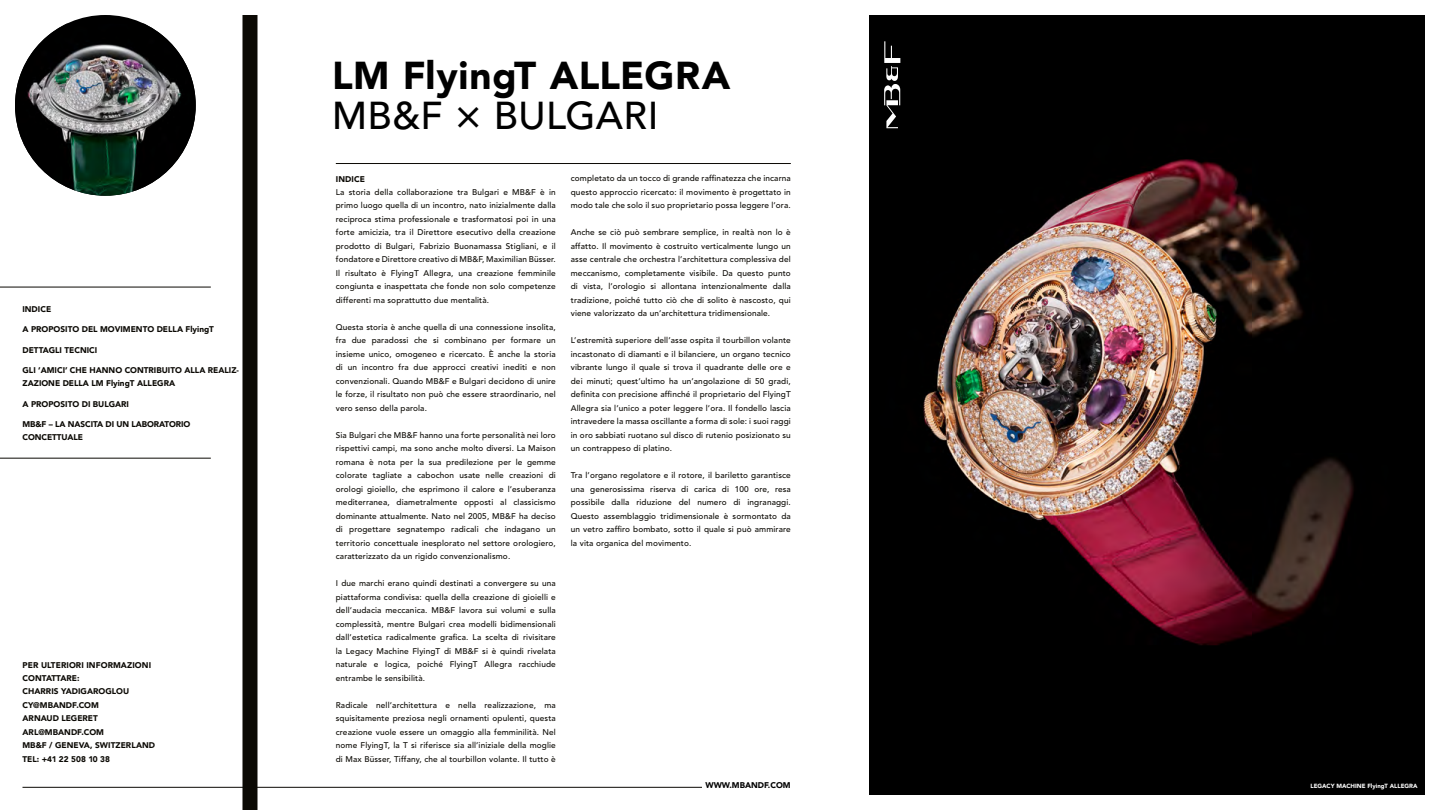
<style>
.page{position:relative;width:1440px;height:810px;background:#fff}
.page>*{position:absolute;margin:0;border:0;box-sizing:border-box;transform-origin:0 0}
.t1{font:900 38.62px "Avenir LT Std";letter-spacing:.01em;color:#000}
.t2{font:500 38.62px "Avenir LT Std";letter-spacing:.01em;color:#000}
.t3{font:500 8.25px/13.5px "Avenir LT Std";letter-spacing:.015em;color:#0b0904;text-align:justify}
.t4{font:900 8.25px/13.5px "Avenir LT Std";color:#0b0904}
.t5{font:900 8.25px/13.5px "Avenir";color:#0b0904}
.t6{font:900 8.25px "Avenir LT Std";color:#000}
.t7{font:900 6px "Avenir LT Std";color:#fff}
</style>
<div class="page">
<hr style="left:22px;top:787px;width:680px;height:1px;background:#0b0904">
<hr style="left:336px;top:163px;width:455px;height:1px;background:#0b0904">
<img style="left:15px;top:24px;width:181px;height:172px">
<div style="left:242px;top:15px;width:15px;height:795px;background:#0b0904"></div>
<hr style="left:0;top:287px;width:211px;height:1px;background:#0b0904">
<hr style="left:0;top:458px;width:211px;height:1px;background:#0b0904">
<img style="left:869px;top:15px;width:556px;height:780px">
<p class="t4" style="left:22px;top:302px;width:30px">INDICE</p>
<p class="t4" style="left:22px;top:323px;width:193px">A PROPOSITO DEL MOVIMENTO DELLA FlyingT</p>
<p class="t4" style="left:22px;top:343px;width:76px">DETTAGLI TECNICI</p>
<p class="t4" style="left:22px;top:363px;width:218px">GLI ‘AMICI’ CHE HANNO CONTRIBUITO ALLA REALIZ-<br>ZAZIONE DELLA LM FlyingT ALLEGRA</p>
<p class="t4" style="left:22px;top:397px;width:108px">A PROPOSITO DI BULGARI</p>
<p class="t4" style="left:22px;top:417px;width:169px">MB&amp;F – LA NASCITA DI UN LABORATORIO<br>CONCETTUALE</p>
<p class="t4" style="left:22px;top:658px;width:130px">PER ULTERIORI INFORMAZIONI<br>CONTATTARE:</p>
<p class="t5" style="left:22px;top:685px;width:134px">CHARRIS YADIGAROGLOU<br>CY@MBANDF.COM<br>ARNAUD LEGERET<br>ARL@MBANDF.COM<br>MB&amp;F / GENEVA, SWITZERLAND<br>TEL: +41 22 508 10 38</p>
<h1 class="t1" style="left:332px;top:52px;width:400px">LM FlyingT ALLEGRA</h1>
<h1 class="t2" style="left:332px;top:94px;width:328px">MB&amp;F × BULGARI</h1>
<p class="t4" style="left:336px;top:172px;width:31px">INDICE</p>
<p class="t3" style="left:336px;top:186px;width:222px">La storia della collaborazione tra Bulgari e MB&amp;F è in primo luogo quella di un incontro, nato inizialmente dalla reciproca stima professionale e trasformatosi poi in una forte amicizia, tra il Direttore esecutivo della creazione prodotto di Bulgari, Fabrizio Buonamassa Stigliani, e il fondatore e Direttore creativo di MB&amp;F, Maximilian Büsser.<br>Il risultato è FlyingT Allegra, una creazione femminile congiunta e inaspettata che fonde non solo competenze differenti ma soprattutto due mentalità.</p>
<p class="t3" style="left:336px;top:321px;width:222px">Questa storia è anche quella di una connessione insolita, fra due paradossi che si combinano per formare un insieme unico, omogeneo e ricercato. È anche la storia di un incontro fra due approcci creativi inediti e non convenzionali. Quando MB&amp;F e Bulgari decidono di unire le forze, il risultato non può che essere straordinario, nel vero senso della parola.</p>
<p class="t3" style="left:336px;top:429px;width:222px">Sia Bulgari che MB&amp;F hanno una forte personalità nei loro rispettivi campi, ma sono anche molto diversi. La Maison romana è nota per la sua predilezione per le gemme colorate tagliate a cabochon usate nelle creazioni di orologi gioiello, che esprimono il calore e l’esuberanza mediterranea, diametralmente opposti al classicismo dominante attualmente. Nato nel 2005, MB&amp;F ha deciso di progettare segnatempo radicali che indagano un territorio concettuale inesplorato nel settore orologiero, caratterizzato da un rigido convenzionalismo.</p>
<p class="t3" style="left:336px;top:577px;width:222px">I due marchi erano quindi destinati a convergere su una piattaforma condivisa: quella della creazione di gioielli e dell’audacia meccanica. MB&amp;F lavora sui volumi e sulla complessità, mentre Bulgari crea modelli bidimensionali dall’estetica radicalmente grafica. La scelta di rivisitare la Legacy Machine FlyingT di MB&amp;F si è quindi rivelata naturale e logica, poiché FlyingT Allegra racchiude entrambe le sensibilità.</p>
<p class="t3" style="left:336px;top:699px;width:222px">Radicale nell’architettura e nella realizzazione, ma squisitamente preziosa negli ornamenti opulenti, questa creazione vuole essere un omaggio alla femminilità. Nel nome FlyingT, la T si riferisce sia all’iniziale della moglie di Max Büsser, Tiffany, che al tourbillon volante. Il tutto è</p>
<p class="t3" style="left:571px;top:172px;width:222px">completato da un tocco di grande raffinatezza che incarna questo approccio ricercato: il movimento è progettato in modo tale che solo il suo proprietario possa leggere l’ora.</p>
<p class="t3" style="left:571px;top:226px;width:222px">Anche se ciò può sembrare semplice, in realtà non lo è affatto. Il movimento è costruito verticalmente lungo un asse centrale che orchestra l’architettura complessiva del meccanismo, completamente visibile. Da questo punto di vista, l’orologio si allontana intenzionalmente dalla tradizione, poiché tutto ciò che di solito è nascosto, qui viene valorizzato da un’architettura tridimensionale.</p>
<p class="t3" style="left:571px;top:334px;width:222px">L’estremità superiore dell’asse ospita il tourbillon volante incastonato di diamanti e il bilanciere, un organo tecnico vibrante lungo il quale si trova il quadrante delle ore e dei minuti; quest’ultimo ha un’angolazione di 50 gradi, definita con precisione affinché il proprietario del FlyingT Allegra sia l’unico a poter leggere l’ora. Il fondello lascia intravedere la massa oscillante a forma di sole: i suoi raggi in oro sabbiati ruotano sul disco di rutenio posizionato su un contrappeso di platino.</p>
<p class="t3" style="left:571px;top:469px;width:222px">Tra l’organo regolatore e il rotore, il bariletto garantisce una generosissima riserva di carica di 100 ore, resa possibile dalla riduzione del numero di ingranaggi.<br>Questo assemblaggio tridimensionale è sormontato da un vetro zaffiro bombato, sotto il quale si può ammirare la vita organica del movimento.</p>
<p class="t6" style="left:705px;top:780px;width:87px">WWW.MBANDF.COM</p>
<p class="t7" style="left:1310px;top:782px;width:109px">LEGACY MACHINE FlyingT ALLEGRA</p>
</div>
